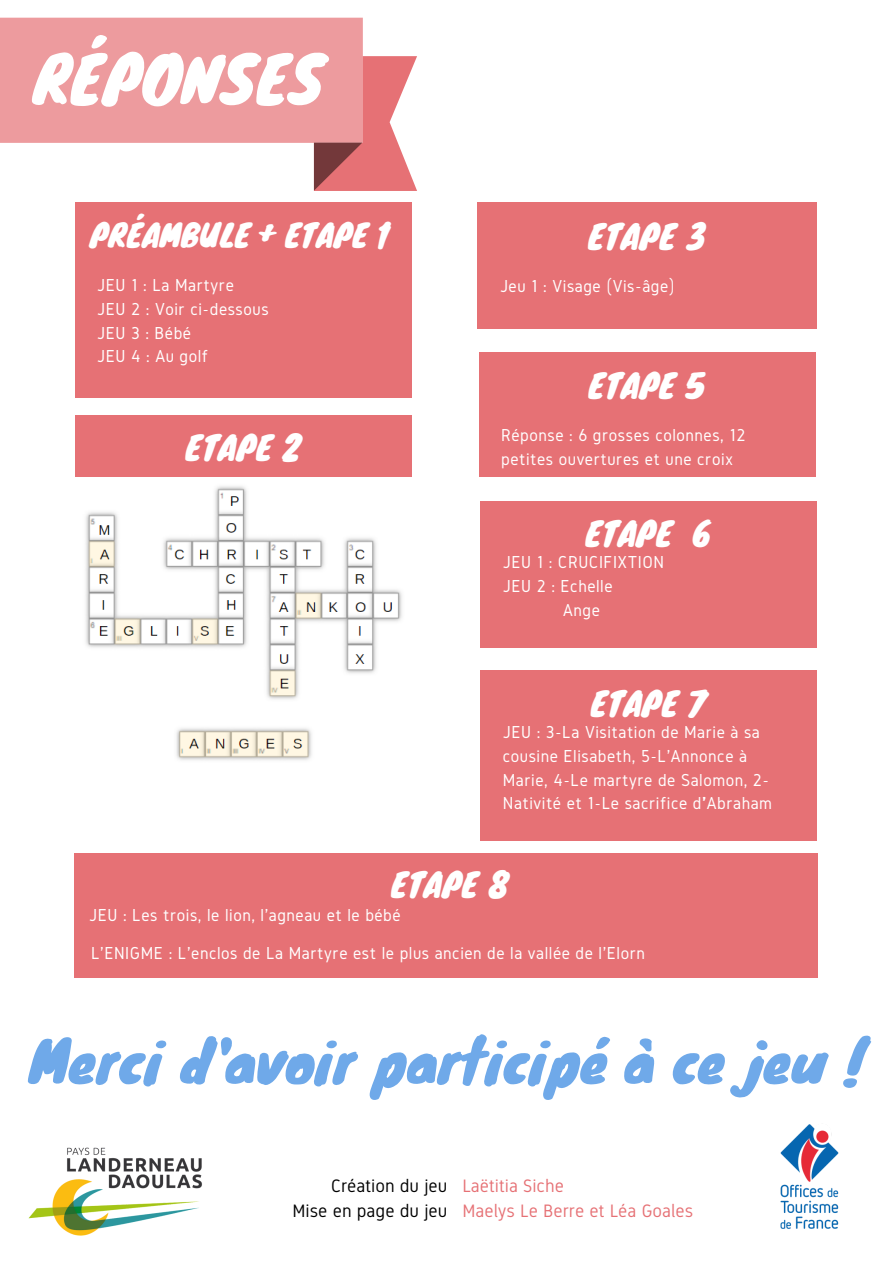
<style>
.page{position:relative;width:893px;height:1264px;background:#fff}
.page>*{position:absolute;margin:0;border:0;box-sizing:border-box;transform-origin:0 0}
.t1{font:63px "Knewave";color:#fff}
.t2{font:57px "Knewave";color:#6fa9e9}
.t3{font:32.55px "Knewave";color:#fff}
.t4{font:32.25px "Knewave";color:#fff}
.t5{font:30.75px "Knewave";color:#fff}
.t6{font:18px/23.5px "Gidole";letter-spacing:.03em;color:#fff}
.t7{font:18px "Gidole";color:#e67175}
.t8{font:18px "Gidole";color:#000}
</style>
<div class="page">
<svg style="left:362px;top:56px;width:55px;height:135px;fill:#e67175"></svg>
<div style="left:0;top:18px;width:363px;height:125px;background:#ed9b9e"></div>
<svg style="left:313px;top:143px;width:49px;height:48px;background:#ae575a"></svg>
<div style="left:75px;top:202px;width:336px;height:196px;background:#e67175"></div>
<div style="left:75px;top:415px;width:336px;height:275px;background:#e67175"></div>
<div style="left:477px;top:202px;width:340px;height:126px;background:#e67175"></div>
<div style="left:478px;top:352px;width:337px;height:125px;background:#e67175"></div>
<div style="left:480px;top:501px;width:337px;height:146px;background:#e67175"></div>
<div style="left:480px;top:670px;width:337px;height:171px;background:#e67175"></div>
<img style="left:75px;top:477px;width:336px;height:283px">
<div style="left:74px;top:853px;width:743px;height:124px;background:#e67175"></div>
<img style="left:780px;top:1124px;width:59px;height:105px">
<img style="left:28px;top:1147px;width:174px;height:89px">
<p class="t1" style="left:33px;top:28px;width:292px">RÉPONSES</p>
<p class="t5" style="left:90px;top:210px;width:302px">PRÉAMBULE + ETAPE 1</p>
<p class="t6" style="left:97px;top:273px;width:138px">JEU 1 : La Martyre</p>
<p class="t6" style="left:97px;top:297px;width:173px">JEU 2 : Voir ci-dessous</p>
<p class="t6" style="left:97px;top:321px;width:95px">JEU 3 : Bébé</p>
<p class="t6" style="left:97px;top:344px;width:112px">JEU 4 : Au golf</p>
<p class="t4" style="left:185px;top:421px;width:117px">ETAPE 2</p>
<p class="t3" style="left:587px;top:210px;width:119px">ETAPE 3</p>
<p class="t6" style="left:500px;top:274px;width:176px">Jeu 1 : Visage (Vis-âge)</p>
<p class="t4" style="left:588px;top:359px;width:119px">ETAPE 5</p>
<p class="t6" style="left:501px;top:423px;width:246px">Réponse : 6 grosses colonnes, 12 petites ouvertures et une croix</p>
<p class="t4" style="left:585px;top:507px;width:128px">ETAPE 6</p>
<p class="t6" style="left:503px;top:550px;width:163px">JEU 1 : CRUCIFIXTION</p>
<p class="t6" style="left:503px;top:574px;width:111px">JEU 2 : Echelle</p>
<p class="t6" style="left:563px;top:597px;width:38px">Ange</p>
<p class="t4" style="left:590px;top:677px;width:117px">ETAPE 7</p>
<p class="t6" style="left:503px;top:720px;width:270px">JEU : 3-La Visitation de Marie à sa cousine Elisabeth, 5-L'Annonce à Marie, 4-Le martyre de Salomon, 2- Nativité et 1-Le sacrifice d’'Abraham</p>
<p class="t4" style="left:391px;top:858px;width:120px">ETAPE 8</p>
<p class="t6" style="left:89px;top:902px;width:313px">JEU : Les trois, le lion, l'agneau et le bébé</p>
<p class="t6" style="left:91px;top:941px;width:555px">L'ENIGME : L'enclos de La Martyre est le plus ancien de la vallée de l'Elorn</p>
<p class="t2" style="left:29px;top:1014px;width:836px">Merci d'avoir participé à ce jeu !</p>
<p class="t8" style="left:331px;top:1175px;width:118px">Création du jeu</p>
<p class="t8" style="left:292px;top:1200px;width:156px">Mise en page du jeu</p>
<p class="t7" style="left:462px;top:1175px;width:103px">Laëtitia Siche</p>
<p class="t7" style="left:462px;top:1200px;width:232px">Maelys Le Berre et Léa Goales</p>
</div>
